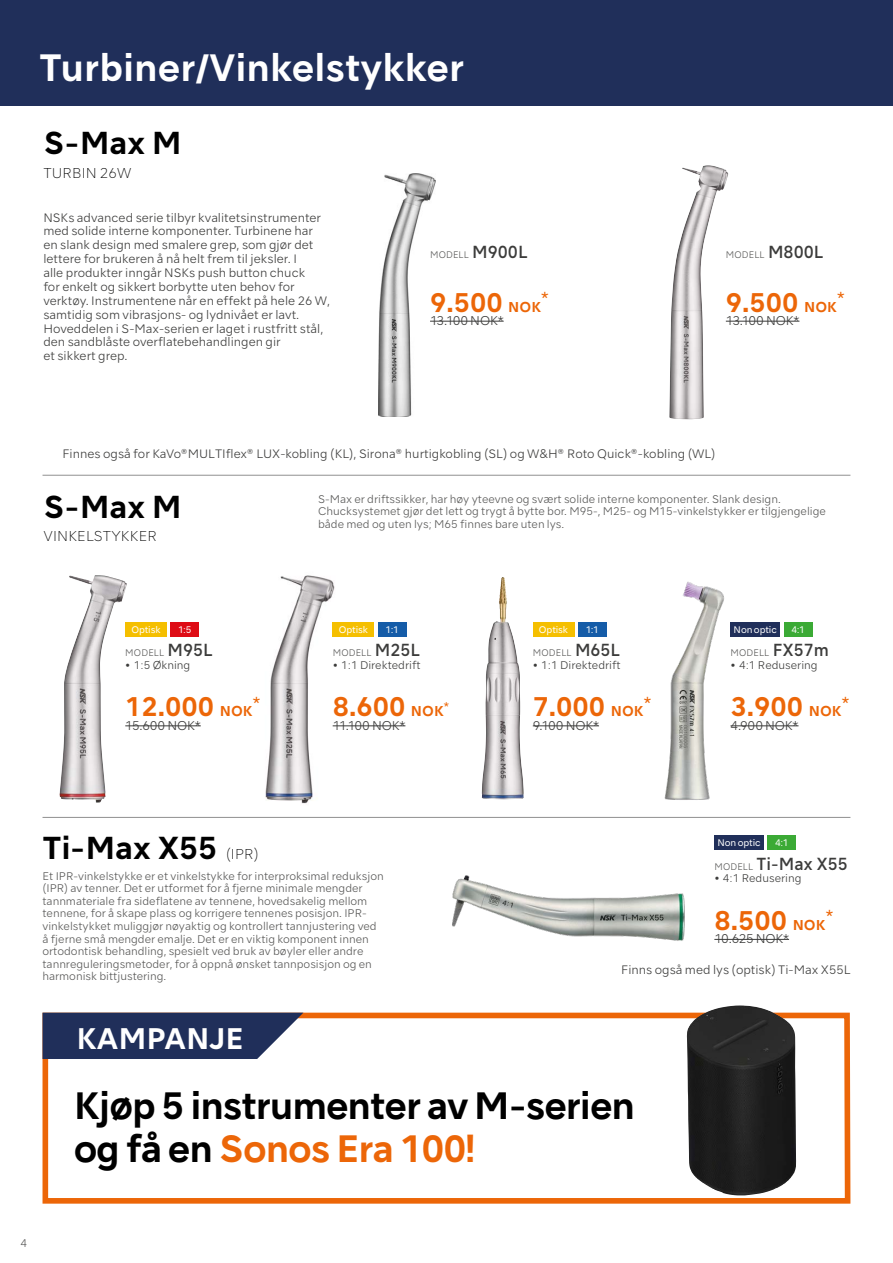
<style>
.page{position:relative;width:893px;height:1263px;background:#fff}
.page>*{position:absolute;margin:0;border:0;box-sizing:border-box;transform-origin:0 0}
.t1{font:700 36px/43.2px "NSKTSRE";letter-spacing:-.03em;color:#000}
.t2{font:700 36px "NSKTSRE";color:#fff}
.t3{font:700 30px "NSKTSRE";letter-spacing:-.01em;color:#000}
.t4{font:700 28.2px "NSKTSRE";color:#fff}
.t5{font:700 25.5px "NSKTSRE";color:#ec6608}
.t6{font:500 16.5px "NSKTSRE";color:#3c3c3b;scale:.95 1}
.t7{font:14.85px "NSKTSRE";color:#ec6608}
.t8{font:200 13.5px "NSKTSRE";letter-spacing:.01em;color:#000}
.t9{font:300 12px "NSKTSRE";letter-spacing:-.015em;color:#3c3c3b}
.t10{font:300 11.55px/13.8px "NSKTSRE";color:#3c3c3b}
.t11{font:300 10.5px/12.6px "NSKTSRE";color:#575756}
.t12{font:300 10.5px "NSKTSRE";color:#3c3c3b}
.t13{font:300 9px "NSKTSRE";letter-spacing:.025em;color:#575756;scale:.95 1}
.t14{font:9px "NSKTSRE";letter-spacing:-.01em;color:#fff}
.s1{font-weight:500;font-size:16.5px;color:#3c3c3b}
.s2{font-size:13.5px}
.s3{font-weight:300;font-size:9px;color:#575756}
.s4{color:#ec6608}
</style>
<div class="page">
<div style="left:0;top:0;width:893px;height:106px;background:#202f5a"></div>
<img style="left:482px;top:577px;width:42px;height:222px">
<img style="left:265px;top:575px;width:78px;height:229px">
<img style="left:59px;top:575px;width:47px;height:227px">
<img style="left:664px;top:581px;width:60px;height:219px">
<img style="left:378px;top:174px;width:58px;height:243px">
<img style="left:669px;top:165px;width:50px;height:254px">
<img style="left:452px;top:875px;width:233px;height:66px">
<svg style="left:42px;top:1012px;width:809px;height:192px"></svg>
<img style="left:687px;top:1005px;width:109px;height:190px">
<hr style="left:43px;top:475px;width:807px;height:1px;background:#909090">
<hr style="left:43px;top:817px;width:807px;height:1px;background:#909090">
<hr style="left:430px;top:321px;width:74px;height:1px;background:#3c3c3b">
<hr style="left:726px;top:321px;width:73px;height:1px;background:#3c3c3b">
<div style="left:125px;top:622px;width:42px;height:14px;background:#f5bf00"></div>
<div style="left:171px;top:622px;width:28px;height:14px;background:#de0c15"></div>
<hr style="left:125px;top:725px;width:76px;height:1px;background:#3c3c3b">
<div style="left:333px;top:622px;width:41px;height:14px;background:#f5bf00"></div>
<div style="left:378px;top:622px;width:28px;height:14px;background:#155ca8"></div>
<hr style="left:333px;top:725px;width:72px;height:1px;background:#3c3c3b">
<div style="left:533px;top:622px;width:41px;height:14px;background:#f5bf00"></div>
<div style="left:578px;top:622px;width:28px;height:14px;background:#155ca8"></div>
<hr style="left:533px;top:725px;width:66px;height:1px;background:#3c3c3b">
<div style="left:730px;top:622px;width:50px;height:14px;background:#202f5a"></div>
<div style="left:784px;top:622px;width:28px;height:14px;background:#3baa35"></div>
<hr style="left:730px;top:725px;width:68px;height:1px;background:#3c3c3b">
<div style="left:714px;top:836px;width:50px;height:14px;background:#202f5a"></div>
<div style="left:768px;top:836px;width:28px;height:14px;background:#3baa35"></div>
<hr style="left:714px;top:939px;width:75px;height:1px;background:#3c3c3b">
<svg style="left:43px;top:1013px;width:260px;height:46px;background:#334067"></svg>
<h1 class="t2" style="left:39px;top:43px;width:427px">Turbiner/Vinkelstykker</h1>
<h2 class="t3" style="left:43px;top:123px;width:140px">S-Max M</h2>
<p class="t8" style="left:43px;top:164px;width:89px">TURBIN 26W</p>
<p class="t10" style="left:43px;top:210px;width:288px">NSKs advanced serie tilbyr kvalitetsinstrumenter med solide interne komponenter. Turbinene har en slank design med smalere grep, som gjør det lettere for brukeren å nå helt frem til jeksler. I<br>alle produkter inngår NSKs push button chuck<br>for enkelt og sikkert borbytte uten behov for verktøy. Instrumentene når en effekt på hele 26 W, samtidig som vibrasjons- og lydnivået er lavt.<br>Hoveddelen i S-Max-serien er laget i rustfritt stål, den sandblåste overflatebehandlingen gir<br>et sikkert grep.</p>
<p class="t13" style="left:430px;top:248px;width:104px">MODELL <span class="s1">M900L</span></p>
<h3 class="t5" style="left:430px;top:285px;width:113px">9.500 <span class="s2">NOK</span></h3>
<h3 class="t7" style="left:541px;top:288px;width:9px">*</h3>
<p class="t9" style="left:430px;top:313px;width:75px">13.100 NOK*</p>
<p class="t13" style="left:726px;top:248px;width:104px">MODELL <span class="s1">M800L</span></p>
<h3 class="t5" style="left:726px;top:285px;width:113px">9.500 <span class="s2">NOK</span></h3>
<h3 class="t7" style="left:837px;top:288px;width:9px">*</h3>
<p class="t9" style="left:726px;top:313px;width:75px">13.100 NOK*</p>
<p class="t10" style="left:62px;top:447px;width:655px">Finnes også for KaVo®MULTIflex® LUX-kobling (KL), Sirona® hurtigkobling (SL) og W&amp;H® Roto Quick®-kobling (WL)</p>
<h2 class="t3" style="left:43px;top:486px;width:140px">S-Max M</h2>
<p class="t8" style="left:43px;top:527px;width:115px">VINKELSTYKKER</p>
<p class="t14" style="left:131px;top:623px;width:31px">Optisk</p>
<p class="t14" style="left:178px;top:623px;width:15px">1:5</p>
<p class="t13" style="left:125px;top:647px;width:93px">MODELL <span class="s1">M95L</span></p>
<p class="t12" style="left:125px;top:658px;width:67px">• 1:5 Økning</p>
<h3 class="t5" style="left:125px;top:689px;width:129px">12.000 <span class="s2">NOK</span></h3>
<h3 class="t7" style="left:253px;top:692px;width:9px">*</h3>
<p class="t9" style="left:125px;top:717px;width:77px">15.600 NOK*</p>
<p class="t11" style="left:318px;top:492px;width:509px">S-Max er driftssikker, har høy yteevne og svært solide interne komponenter. Slank design.<br>Chucksystemet gjør det lett og trygt å bytte bor. M95-, M25- og M15-vinkelstykker er tilgjengelige både med og uten lys; M65 finnes bare uten lys.</p>
<p class="t14" style="left:339px;top:623px;width:31px">Optisk</p>
<p class="t14" style="left:386px;top:623px;width:15px">1:1</p>
<p class="t13" style="left:333px;top:647px;width:93px">MODELL <span class="s1">M25L</span></p>
<p class="t12" style="left:333px;top:658px;width:89px">• 1:1 Direktedrift</p>
<h3 class="t5" style="left:333px;top:689px;width:118px">8.600 <span class="s2">NOK</span><sup>*</sup></h3>
<p class="t9" style="left:333px;top:717px;width:74px">11.100 NOK*</p>
<p class="t14" style="left:539px;top:623px;width:31px">Optisk</p>
<p class="t14" style="left:586px;top:623px;width:15px">1:1</p>
<p class="t13" style="left:533px;top:647px;width:93px">MODELL <span class="s1">M65L</span></p>
<p class="t12" style="left:533px;top:658px;width:89px">• 1:1 Direktedrift</p>
<h3 class="t5" style="left:533px;top:689px;width:113px">7.000 <span class="s2">NOK</span></h3>
<h3 class="t7" style="left:644px;top:692px;width:9px">*</h3>
<p class="t9" style="left:533px;top:717px;width:68px">9.100 NOK*</p>
<p class="t14" style="left:734px;top:623px;width:45px">Non optic</p>
<p class="t14" style="left:791px;top:623px;width:15px">4:1</p>
<p class="t13" style="left:730px;top:647px;width:105px">MODELL <span class="s1">FX57m</span></p>
<p class="t12" style="left:730px;top:658px;width:89px">• 4:1 Redusering</p>
<h3 class="t5" style="left:730px;top:689px;width:113px">3.900 <span class="s2">NOK</span></h3>
<h3 class="t7" style="left:842px;top:692px;width:9px">*</h3>
<p class="t9" style="left:730px;top:717px;width:69px">4.900 NOK*</p>
<h2 class="t3" style="left:43px;top:827px;width:176px">Ti-Max X55</h2>
<p class="t8" style="left:226px;top:845px;width:35px">(IPR)</p>
<p class="t11" style="left:43px;top:869px;width:343px">Et IPR-vinkelstykke er et vinkelstykke for interproksimal reduksjon (IPR) av tenner. Det er utformet for å fjerne minimale mengder tannmateriale fra sideflatene av tennene, hovedsakelig mellom tennene, for å skape plass og korrigere tennenes posisjon. IPR&shy;vinkelstykket muliggjør nøyaktig og kontrollert tannjustering ved å fjerne små mengder emalje. Det er en viktig komponent innen ortodontisk behandling, spesielt ved bruk av bøyler eller andre tannreguleringsmetoder, for å oppnå ønsket tannposisjon og en harmonisk bittjustering.</p>
<h3 class="t4" style="left:76px;top:1019px;width:169px">KAMPANJE</h3>
<p class="t14" style="left:717px;top:837px;width:45px">Non optic</p>
<p class="t14" style="left:775px;top:837px;width:15px">4:1</p>
<h3 class="t6" style="left:714px;top:853px;width:142px"><span class="s3">MODELL</span> Ti-Max X55</h3>
<p class="t12" style="left:714px;top:871px;width:89px">• 4:1 Redusering</p>
<h3 class="t5" style="left:714px;top:903px;width:113px">8.500 <span class="s2">NOK</span></h3>
<h3 class="t7" style="left:826px;top:906px;width:9px">*</h3>
<p class="t9" style="left:714px;top:931px;width:76px">10.625 NOK*</p>
<p class="t10" style="left:621px;top:963px;width:231px">Finns også med lys (optisk) Ti-Max X55L</p>
<h1 class="t1" style="left:74px;top:1084px;width:563px">Kjøp 5 instrumenter av M-serien og få en <span class="s4">Sonos Era 100!</span></h1>
<p class="t11" style="left:21px;top:1237px;width:8px">4</p>
</div>
